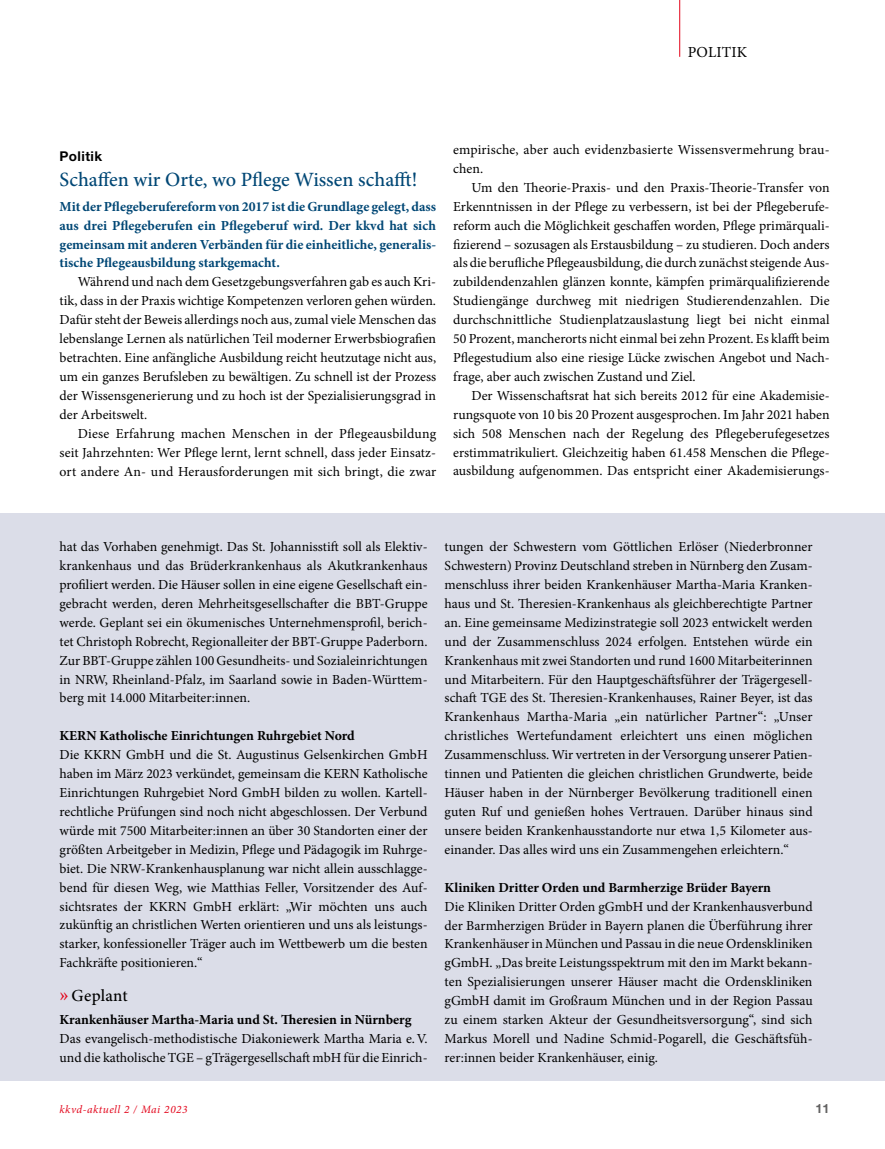
<style>
.page{position:relative;width:885px;height:1149px;background:#fff}
.page>*{position:absolute;margin:0;border:0;box-sizing:border-box;transform-origin:0 0}
.t1{font:500 20.25px "Minion Pro";color:#004775}
.t2{font:500 16.95px "Minion Pro";letter-spacing:.01em;color:#000}
.t3{font:15.3px "Minion Pro";letter-spacing:.01em;color:#000}
.t4{font:13.8px/18.9px "Minion Pro";color:#000;text-align:justify}
.t5{font:700 13.8px/18.9px "Minion Pro";color:#004775;text-align:justify}
.t6{font:700 13.8px "Minion Pro";color:#000}
.t7{font:700 13.5px "Helvetica Neue LT Std";letter-spacing:.03em;color:#000}
.t8{font:700 12.75px "Helvetica Neue LT Std";color:#646363}
.t9{font:italic 11.25px "Minion Pro";letter-spacing:.04em;color:#e3051b}
.s1{font-size:21px;color:#e3051b}
</style>
<div class="page">
<hr style="left:679px;top:0;width:1px;height:57px;background:#e3051b">
<div style="left:0;top:513px;width:884px;height:567px;background:#dbdde8"></div>
<p class="t3" style="left:687px;top:42px;width:61px">POLITIK</p>
<p class="t7" style="left:60px;top:147px;width:44px">Politik</p>
<h1 class="t1" style="left:60px;top:165px;width:359px">Schaffen wir Orte, wo Pflege Wissen schafft!</h1>
<p class="t5" style="left:60px;top:196px;width:378px">Mit der Pflegeberufereform von 2017 ist die Grundlage gelegt, dass aus drei Pflegeberufen ein Pflegeberuf wird. Der kkvd hat sich gemeinsam mit anderen Verbänden für die einheitliche, generalis&shy;tische Pflegeausbildung starkgemacht.</p>
<p class="t4" style="left:60px;top:272px;width:378px;text-indent:18px">Während und nach dem Gesetzgebungsverfahren gab es auch Kri&shy;tik, dass in der Praxis wichtige Kompetenzen verloren gehen würden.<br>Dafür steht der Beweis allerdings noch aus, zumal viele Menschen das lebenslange Lernen als natürlichen Teil moderner Erwerbsbiografien betrachten. Eine anfängliche Ausbildung reicht heutzutage nicht aus, um ein ganzes Berufsleben zu bewältigen. Zu schnell ist der Prozess der Wissensgenerierung und zu hoch ist der Spezialisierungsgrad in der Arbeitswelt.</p>
<p class="t4" style="left:60px;top:424px;width:378px;text-align:left;text-indent:18px">Diese Erfahrung machen Menschen in der Pflegeausbildung seit Jahrzehnten: Wer Pflege lernt, lernt schnell, dass jeder Einsatz&shy;ort andere An- und Herausforderungen mit sich bringt, die zwar</p>
<p class="t4" style="left:453px;top:140px;width:378px">empirische, aber auch evidenzbasierte Wissensvermehrung brau&shy;chen.</p>
<p class="t4" style="left:453px;top:178px;width:378px;text-align:left;text-indent:18px">Um den Theorie-Praxis- und den Praxis-Theorie-Transfer von Erkenntnissen in der Pflege zu verbessern, ist bei der Pflegeberufe&shy;reform auch die Möglichkeit geschaffen worden, Pflege primärquali&shy;fizierend – sozusagen als Erstausbildung – zu studieren. Doch anders als die berufliche Pflegeausbildung, die durch zunächst steigende Aus&shy;zubildendenzahlen glänzen konnte, kämpfen primärqualifizierende Studiengänge durchweg mit niedrigen Studierendenzahlen. Die durchschnittliche Studienplatzauslastung liegt bei nicht einmal 50 Prozent, mancherorts nicht einmal bei zehn Prozent. Es klafft beim Pflegestudium also eine riesige Lücke zwischen Angebot und Nach&shy;frage, aber auch zwischen Zustand und Ziel.</p>
<p class="t4" style="left:453px;top:386px;width:378px;text-indent:18px">Der Wissenschaftsrat hat sich bereits 2012 für eine Akademisie&shy;rungsquote von 10 bis 20 Prozent ausgesprochen. Im Jahr 2021 haben sich 508 Menschen nach der Regelung des Pflegeberufegesetzes erstimmatrikuliert. Gleichzeitig haben 61.458 Menschen die Pflege&shy;ausbildung aufgenommen. Das entspricht einer Akademisierungs-</p>
<p class="t4" style="left:60px;top:537px;width:369px">hat das Vorhaben genehmigt. Das St. Johannisstift soll als Elektiv&shy;krankenhaus und das Brüderkrankenhaus als Akutkrankenhaus profiliert werden. Die Häuser sollen in eine eigene Gesellschaft ein&shy;gebracht werden, deren Mehrheitsgesellschafter die BBT-Gruppe werde. Geplant sei ein ökumenisches Unternehmensprofil, berich&shy;tet Christoph Robrecht, Regionalleiter der BBT-Gruppe Paderborn.<br>Zur BBT-Gruppe zählen 100 Gesundheits- und Sozialeinrichtungen in NRW, Rheinland-Pfalz, im Saarland sowie in Baden-Württem&shy;berg mit 14.000 Mitarbeiter:innen.</p>
<p class="t6" style="left:60px;top:726px;width:297px">KERN Katholische Einrichtungen Ruhrgebiet Nord</p>
<p class="t4" style="left:60px;top:745px;width:369px">Die KKRN GmbH und die St. Augustinus Gelsenkirchen GmbH haben im März 2023 verkündet, gemeinsam die KERN Katholische Einrichtungen Ruhrgebiet Nord GmbH bilden zu wollen. Kartell&shy;rechtliche Prüfungen sind noch nicht abgeschlossen. Der Verbund würde mit 7500 Mitarbeiter:innen an über 30 Standorten einer der größten Arbeitgeber in Medizin, Pflege und Pädagogik im Ruhrge&shy;biet. Die NRW-Krankenhausplanung war nicht allein ausschlagge&shy;bend für diesen Weg, wie Matthias Feller, Vorsitzender des Auf&shy;sichtsrates der KKRN GmbH erklärt: „Wir möchten uns auch zukünftig an christlichen Werten orientieren und uns als leistungs&shy;starker, konfessioneller Träger auch im Wettbewerb um die besten Fachkräfte positionieren.“</p>
<p class="t2" style="left:60px;top:984px;width:70px"><span class="s1">»</span> Geplant</p>
<p class="t6" style="left:60px;top:1009px;width:353px">Krankenhäuser Martha-Maria und St. Theresien in Nürnberg</p>
<p class="t4" style="left:60px;top:1028px;width:369px">Das evangelisch-methodistische Diakoniewerk Martha Maria e.V. und die katholische TGE – gTrägergesellschaft mbH für die Einrich-</p>
<p class="t4" style="left:444px;top:537px;width:369px;text-align:left">tungen der Schwestern vom Göttlichen Erlöser (Niederbronner Schwestern) Provinz Deutschland streben in Nürnberg den Zusam&shy;menschluss ihrer beiden Krankenhäuser Martha-Maria Kranken&shy;haus und St. Theresien-Krankenhaus als gleichberechtigte Partner an. Eine gemeinsame Medizinstrategie soll 2023 entwickelt werden und der Zusammenschluss 2024 erfolgen. Entstehen würde ein Krankenhaus mit zwei Standorten und rund 1600 Mitarbeiterinnen und Mitarbeitern. Für den Hauptgeschäftsführer der Trägergesell&shy;schaft TGE des St. Theresien-Krankenhauses, Rainer Beyer, ist das Krankenhaus Martha-Maria „ein natürlicher Partner“: „Unser christliches Wertefundament erleichtert uns einen möglichen Zusammenschluss. Wir vertreten in der Versorgung unserer Patien&shy;tinnen und Patienten die gleichen christlichen Grundwerte, beide Häuser haben in der Nürnberger Bevölkerung traditionell einen guten Ruf und genießen hohes Vertrauen. Darüber hinaus sind unsere beiden Krankenhausstandorte nur etwa 1,5 Kilometer aus&shy;einander. Das alles wird uns ein Zusammengehen erleichtern.“</p>
<p class="t6" style="left:444px;top:877px;width:328px">Kliniken Dritter Orden und Barmherzige Brüder Bayern</p>
<p class="t4" style="left:444px;top:896px;width:369px">Die Kliniken Dritter Orden gGmbH und der Krankenhausverbund der Barmherzigen Brüder in Bayern planen die Überführung ihrer Krankenhäuser in München und Passau in die neue Ordenskliniken gGmbH. „Das breite Leistungsspektrum mit den im Markt bekann&shy;ten Spezialisierungen unserer Häuser macht die Ordenskliniken gGmbH damit im Großraum München und in der Region Passau zu einem starken Akteur der Gesundheitsversorgung“, sind sich Markus Morell und Nadine Schmid-Pogarell, die Geschäftsfüh&shy;rer:innen beider Krankenhäuser, einig.</p>
<p class="t9" style="left:60px;top:1101px;width:130px">kkvd-aktuell 2 / Mai 2023</p>
<p class="t8" style="left:815px;top:1100px;width:16px">11</p>
</div>
